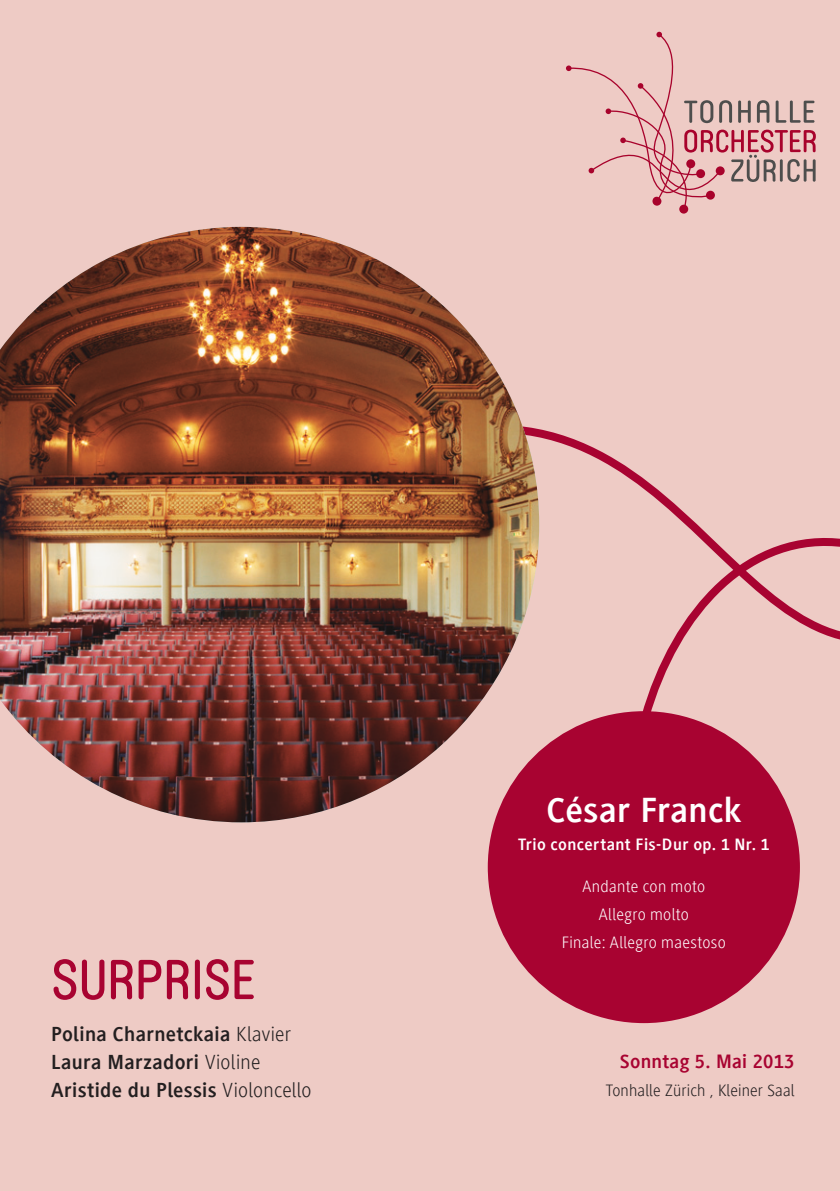
<style>
.page{position:relative;width:840px;height:1191px;background:#fff}
.page>*{position:absolute;margin:0;border:0;box-sizing:border-box;transform-origin:0 0}
.Titel_Rotundus{font:700 56px "Rotundus Rounded TOZ";color:#a80331}
.Pause{font:700 36px "Generis Sans Com";letter-spacing:.005em;color:#fff}
.Werk{font:700 21px "Generis Sans Com";letter-spacing:.015em;color:#231f20}
.t1{font:700 20px "Generis Sans Com";letter-spacing:.01em;color:#a80331}
.Pause-2{font:300 17px "Generis Sans Com";letter-spacing:.02em;color:#fff}
.Pause-3{font:700 17px "Generis Sans Com";letter-spacing:.025em;color:#fff}
.t2{font:300 17px "Generis Sans Com";letter-spacing:.01em;color:#231f20}
.s1{font-weight:300}
</style>
<div class="page">
<div style="left:0;top:0;width:839px;height:1191px;background:#eecbc5"></div>
<svg style="left:566px;top:32px;width:249px;height:182px"></svg>
<div style="left:487px;top:711px;width:312px;height:312px;background:#a80331;border-radius:50%"></div>
<svg style="left:539px;top:429px;width:300px;height:379px"></svg>
<img style="left:0;top:227px;width:539px;height:595px">
<p class="Titel_Rotundus" style="left:51px;top:945px;width:206px">SURPRISE</p>
<p class="Werk" style="left:51px;top:1022px;width:241px">Polina Charnetckaia <span class="s1">Klavier</span></p>
<p class="Werk" style="left:51px;top:1050px;width:211px">Laura Marzadori <span class="s1">Violine</span></p>
<p class="Werk" style="left:51px;top:1078px;width:262px">Aristide du Plessis <span class="s1">Violoncello</span></p>
<p class="Pause" style="left:546px;top:790px;width:197px">César Franck</p>
<p class="Pause-3" style="left:517px;top:834px;width:253px">Trio concertant Fis-Dur op. 1 Nr. 1</p>
<p class="Pause-2" style="left:582px;top:876px;width:124px">Andante con moto</p>
<p class="Pause-2" style="left:598px;top:904px;width:92px">Allegro molto</p>
<p class="Pause-2" style="left:561px;top:932px;width:166px">Finale: Allegro maestoso</p>
<p class="t1" style="left:619px;top:1050px;width:176px">Sonntag 5. Mai 2013</p>
<p class="t2" style="left:605px;top:1080px;width:190px">Tonhalle Zürich , Kleiner Saal</p>
</div>
